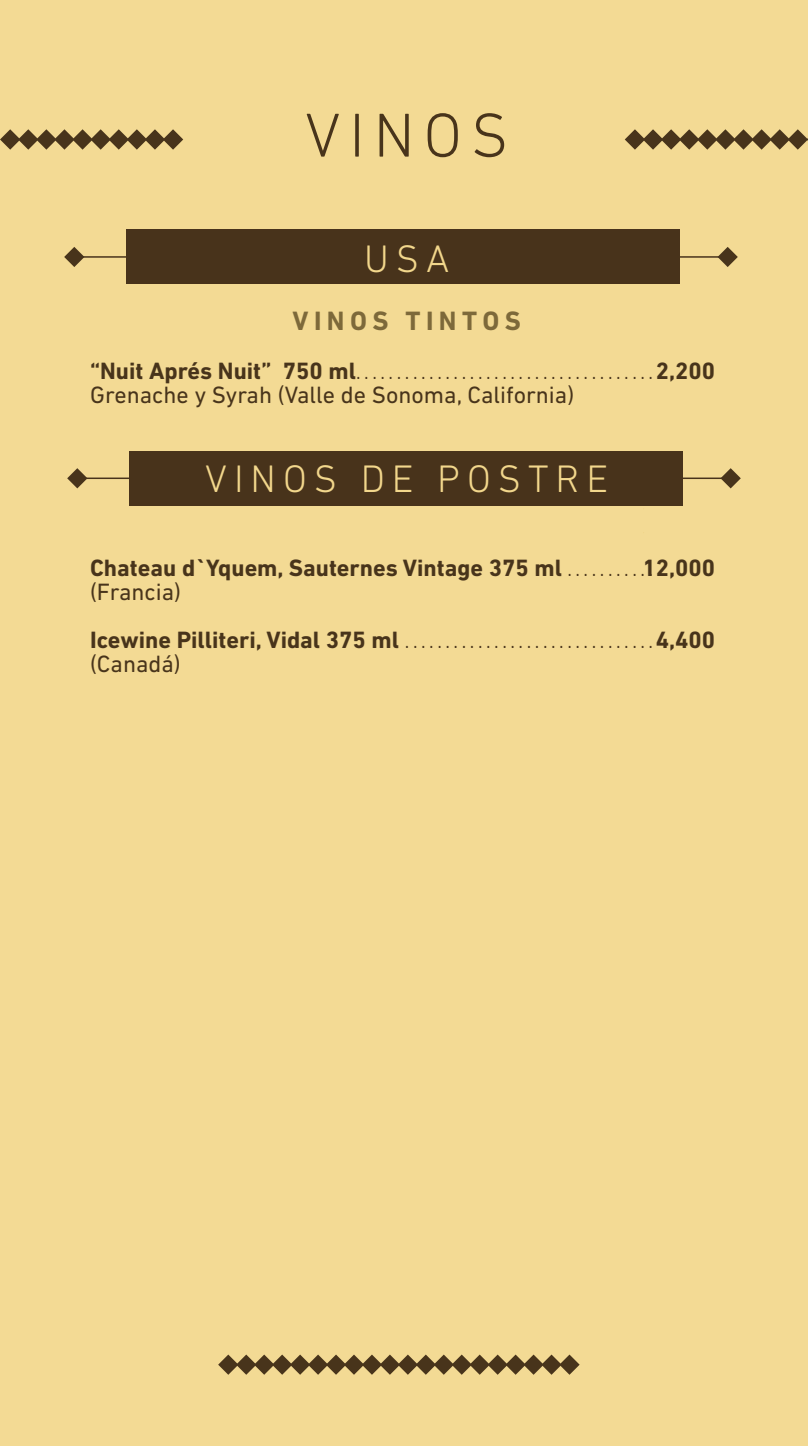
<style>
.page{position:relative;width:808px;height:1446px;background:#f3da94}
.page>*{position:absolute;margin:0;border:0;box-sizing:border-box;transform-origin:0 0}
.t1{font:300 63px "DIN Next LT Pro";letter-spacing:.14em;color:#48341b}
.t2{font:300 39px "DIN Next LT Pro";letter-spacing:.18em;color:#f2d78c}
.t3{font:700 27px "DIN Next LT Pro";letter-spacing:.2em;color:#7d693a}
.t4{font:700 24px/24px "DIN Next LT Pro";color:#48341b}
.t5{font:24px/24px "DIN Next LT Pro";color:#48341b}
.t6{font:300 24px "DIN Next LT Pro";color:#48341b}
.s1{font-weight:700}
.s2{font-weight:300}
.s3{font-weight:400}
</style>
<div class="page">
<svg style="left:0;top:129px;width:183px;height:21px"></svg>
<svg style="left:625px;top:129px;width:183px;height:21px"></svg>
<div style="left:126px;top:229px;width:553px;height:55px;background:#48331b"></div>
<hr style="left:77px;top:256px;width:650px;height:2px;background:#48331b">
<svg style="left:64px;top:247px;width:20px;height:20px"></svg>
<svg style="left:717px;top:247px;width:21px;height:20px"></svg>
<div style="left:129px;top:451px;width:553px;height:54px;background:#48331b"></div>
<hr style="left:80px;top:477px;width:650px;height:2px;background:#48331b">
<svg style="left:67px;top:468px;width:20px;height:20px"></svg>
<svg style="left:720px;top:468px;width:21px;height:20px"></svg>
<svg style="left:218px;top:1354px;width:362px;height:20px"></svg>
<h1 class="t1" style="left:305px;top:99px;width:205px">VINOS</h1>
<h2 class="t2" style="left:364px;top:236px;width:87px">USA</h2>
<p class="t3" style="left:293px;top:305px;width:230px">VINOS TINTOS</p>
<p class="t5" style="left:90px;top:358px;width:626px"><span class="s1">“Nuit Aprés Nuit” 750 ml</span><span class="s2">.....................................</span><span class="s1">2,200<br></span>Grenache y Syrah (Valle de Sonoma, California)</p>
<h2 class="t2" style="left:205px;top:456px;width:405px">VINOS DE POSTRE</h2>
<p class="t4" style="left:90px;top:556px;width:626px">Chateau d`Yquem, Sauternes Vintage 375 ml <span class="s2">.. .. .. .. ..</span>12,000 <span class="s3">(Francia)</span></p>
<p class="t6" style="left:648px;top:554px;width:7px">.</p>
<p class="t4" style="left:90px;top:628px;width:626px">Icewine Pilliteri, Vidal 375 ml<span class="s2">...............................</span>4,400 <span class="s3">(Canadá)</span></p>
</div>
